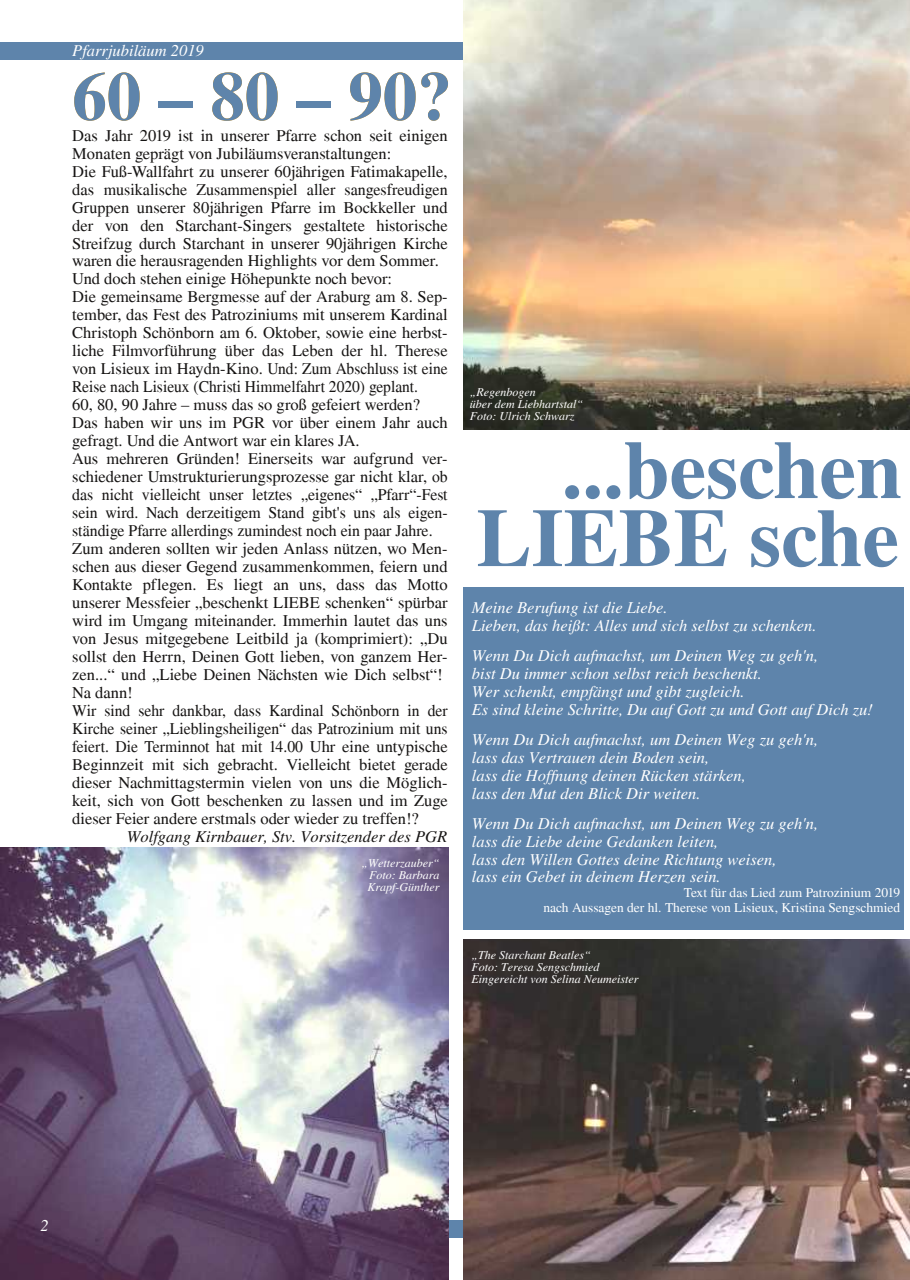
<style>
.page{position:relative;width:910px;height:1280px;background:#fff}
.page>*{position:absolute;margin:0;border:0;box-sizing:border-box;transform-origin:0 0}
.t1{font:500 82.5px/67.9px "Nimbus Roman No 9 L";color:#5e84ab;text-align:right}
.t2{font:500 69px "Nimbus Roman No 9 L";color:#5e84ab}
.t3{font:16.5px/18px "Nimbus Roman No 9 L";color:#161413}
.t4{font:italic 16.5px/18px "Nimbus Rom No 9 L";color:#fff}
.t5{font:italic 16.5px "Nimbus Rom No 9 L";color:#161413}
.t6{font:13.5px/15px "Nimbus Roman No 9 L";color:#fff;text-align:right}
.t7{font:italic 12px/12px "Nimbus Rom No 9 L";color:#fff}
</style>
<div class="page">
<div style="left:0;top:43px;width:910px;height:17px;background:#5e84ab"></div>
<div style="left:463px;top:587px;width:441px;height:343px;background:#5e84ab"></div>
<img style="left:463px;top:0;width:447px;height:429px">
<img style="left:0;top:848px;width:449px;height:432px">
<img style="left:463px;top:940px;width:447px;height:340px">
<p class="t4" style="left:72px;top:42px;width:133px">Pfarrjubiläum 2019</p>
<h2 class="t2" style="left:72px;top:65px;width:381px">60 – 80 – 90?</h2>
<p class="t3" style="left:72px;top:127px;width:377px">Das Jahr 2019 ist in unserer Pfarre schon seit einigen Monaten geprägt von Jubiläumsveranstaltungen:<br>Die Fuß-Wallfahrt zu unserer 60jährigen Fatimakapelle, das musikalische Zusammenspiel aller sangesfreudigen Gruppen unserer 80jährigen Pfarre im Bockkeller und der von den Starchant-Singers gestaltete historische Streifzug durch Starchant in unserer 90jährigen Kirche waren die herausragenden Highlights vor dem Sommer.<br>Und doch stehen einige Höhepunkte noch bevor:<br>Die gemeinsame Bergmesse auf der Araburg am 8. Sep&shy;tember, das Fest des Patroziniums mit unserem Kardinal Christoph Schönborn am 6. Oktober, sowie eine herbst&shy;liche Filmvorführung über das Leben der hl. Therese von Lisieux im Haydn-Kino. Und: Zum Abschluss ist eine Reise nach Lisieux (Christi Himmelfahrt 2020) geplant.<br>60, 80, 90 Jahre – muss das so groß gefeiert werden?<br>Das haben wir uns im PGR vor über einem Jahr auch gefragt. Und die Antwort war ein klares JA.<br>Aus mehreren Gründen! Einerseits war aufgrund ver&shy;schiedener Umstrukturierungsprozesse gar nicht klar, ob das nicht vielleicht unser letztes „eigenes“ „Pfarr“-Fest sein wird. Nach derzeitigem Stand gibt's uns als eigen&shy;ständige Pfarre allerdings zumindest noch ein paar Jahre.<br>Zum anderen sollten wir jeden Anlass nützen, wo Men&shy;schen aus dieser Gegend zusammenkommen, feiern und Kontakte pflegen. Es liegt an uns, dass das Motto unserer Messfeier „beschenkt LIEBE schenken“ spürbar wird im Umgang miteinander. Immerhin lautet das uns von Jesus mitgegebene Leitbild ja (komprimiert): „Du sollst den Herrn, Deinen Gott lieben, von ganzem Her&shy;zen...“ und „Liebe Deinen Nächsten wie Dich selbst“!<br>Na dann!<br>Wir sind sehr dankbar, dass Kardinal Schönborn in der Kirche seiner „Lieblingsheiligen“ das Patrozinium mit uns feiert. Die Terminnot hat mit 14.00 Uhr eine untypische Beginnzeit mit sich gebracht. Vielleicht bietet gerade dieser Nachmittagstermin vielen von uns die Möglich&shy;keit, sich von Gott beschenken zu lassen und im Zuge dieser Feier andere erstmals oder wieder zu treffen!?</p>
<p class="t5" style="left:127px;top:826px;width:322px">Wolfgang Kirnbauer, Stv. Vorsitzender des PGR</p>
<p class="t7" style="left:368px;top:857px;width:74px;text-align:justify;text-indent:-6px">„Wetterzauber“ Foto: Barbara Krapf-Günther</p>
<p class="t7" style="left:470px;top:386px;width:115px">„Regenbogen<br>über dem Liebhartstal“<br>Foto: Ulrich Schwarz</p>
<h1 class="t1" style="left:476px;top:439px;width:427px">...beschen<br>LIEBE sche</h1>
<p class="t4" style="left:472px;top:599px;width:346px">Meine Berufung ist die Liebe.<br>Lieben, das heißt: Alles und sich selbst zu schenken.</p>
<p class="t4" style="left:472px;top:647px;width:403px">Wenn Du Dich aufmachst, um Deinen Weg zu geh'n,<br>bist Du immer schon selbst reich beschenkt.<br>Wer schenkt, empfängt und gibt zugleich.<br>Es sind kleine Schritte, Du auf Gott zu und Gott auf Dich zu!</p>
<p class="t4" style="left:472px;top:731px;width:348px">Wenn Du Dich aufmachst, um Deinen Weg zu geh'n, lass das Vertrauen dein Boden sein,<br>lass die Hoffnung deinen Rücken stärken,<br>lass den Mut den Blick Dir weiten.</p>
<p class="t4" style="left:472px;top:815px;width:348px">Wenn Du Dich aufmachst, um Deinen Weg zu geh'n, lass die Liebe deine Gedanken leiten,<br>lass den Willen Gottes deine Richtung weisen,</p>
<p class="t4" style="left:472px;top:867px;width:250px">lass ein Gebet in deinem Herzen sein.</p>
<p class="t6" style="left:543px;top:886px;width:358px">Text für das Lied zum Patrozinium 2019<br>nach Aussagen der hl. Therese von Lisieux, Kristina Sengschmied</p>
<p class="t7" style="left:472px;top:949px;width:168px">„The Starchant Beatles“<br>Foto: Teresa Sengschmied<br>Eingereicht von Selina Neumeister</p>
<p class="t4" style="left:40px;top:1216px;width:10px">2</p>
</div>
